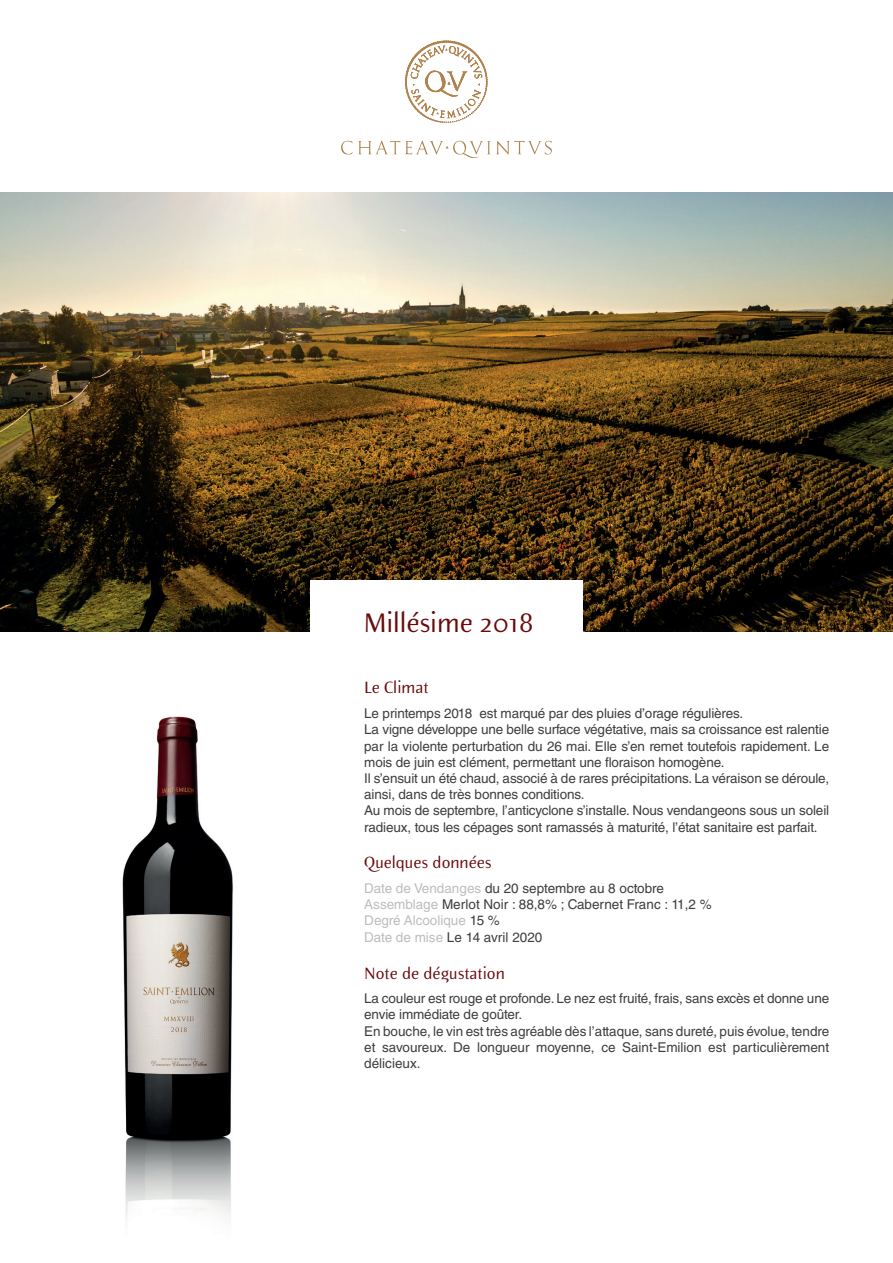
<style>
.page{position:relative;width:893px;height:1263px;background:#fff}
.page>*{position:absolute;margin:0;border:0;box-sizing:border-box;transform-origin:0 0}
.t1{font:27px "Elemental Sans Pro";color:#690a0c}
.t2{font:16.5px "Elemental Sans Pro";color:#690a0c}
.t3{font:13.5px/16.2px "Helvetica LT Std";letter-spacing:-.01em;color:#3e3e3f}
.s1{color:#bcbdc0}
</style>
<div class="page">
<img style="left:0;top:192px;width:893px;height:439px">
<div style="left:310px;top:580px;width:273px;height:81px;background:#fff"></div>
<img style="left:122px;top:716px;width:111px;height:504px">
<svg style="left:405px;top:40px;width:83px;height:83px"></svg>
<svg style="left:341px;top:141px;width:11px;height:14px"></svg>
<svg style="left:358px;top:140px;width:194px;height:18px"></svg>
<h1 class="t1" style="left:364px;top:604px;width:171px">Millésime 2018</h1>
<p class="t2" style="left:364px;top:677px;width:66px">Le Climat</p>
<p class="t3" style="left:364px;top:705px;width:466px">Le printemps 2018 est marqué par des pluies d’orage régulières.<br>La vigne développe une belle surface végétative, mais sa croissance est ralentie par la violente perturbation du 26 mai. Elle s’en remet toutefois rapidement. Le mois de juin est clément, permettant une floraison homogène.<br>Il s’ensuit un été chaud, associé à de rares précipitations. La véraison se déroule, ainsi, dans de très bonnes conditions.<br>Au mois de septembre, l’anticyclone s’installe. Nous vendangeons sous un soleil radieux, tous les cépages sont ramassés à maturité, l’état sanitaire est parfait.</p>
<p class="t2" style="left:364px;top:852px;width:129px">Quelques données</p>
<p class="t3" style="left:364px;top:880px;width:349px"><span class="s1">Date de Vendanges</span> du 20 septembre au 8 octobre <span class="s1">Assemblage</span> Merlot Noir : 88,8% ; Cabernet Franc : 11,2 % <span class="s1">Degré Alcoolique</span> 15 %<br><span class="s1">Date de mise</span> Le 14 avril 2020</p>
<p class="t2" style="left:364px;top:962px;width:142px">Note de dégustation</p>
<p class="t3" style="left:364px;top:990px;width:466px">La couleur est rouge et profonde. Le nez est fruité, frais, sans excès et donne une envie immédiate de goûter.<br>En bouche, le vin est très agréable dès l’attaque, sans dureté, puis évolue, tendre et savoureux. De longueur moyenne, ce Saint-Emilion est particulièrement délicieux.</p>
</div>
